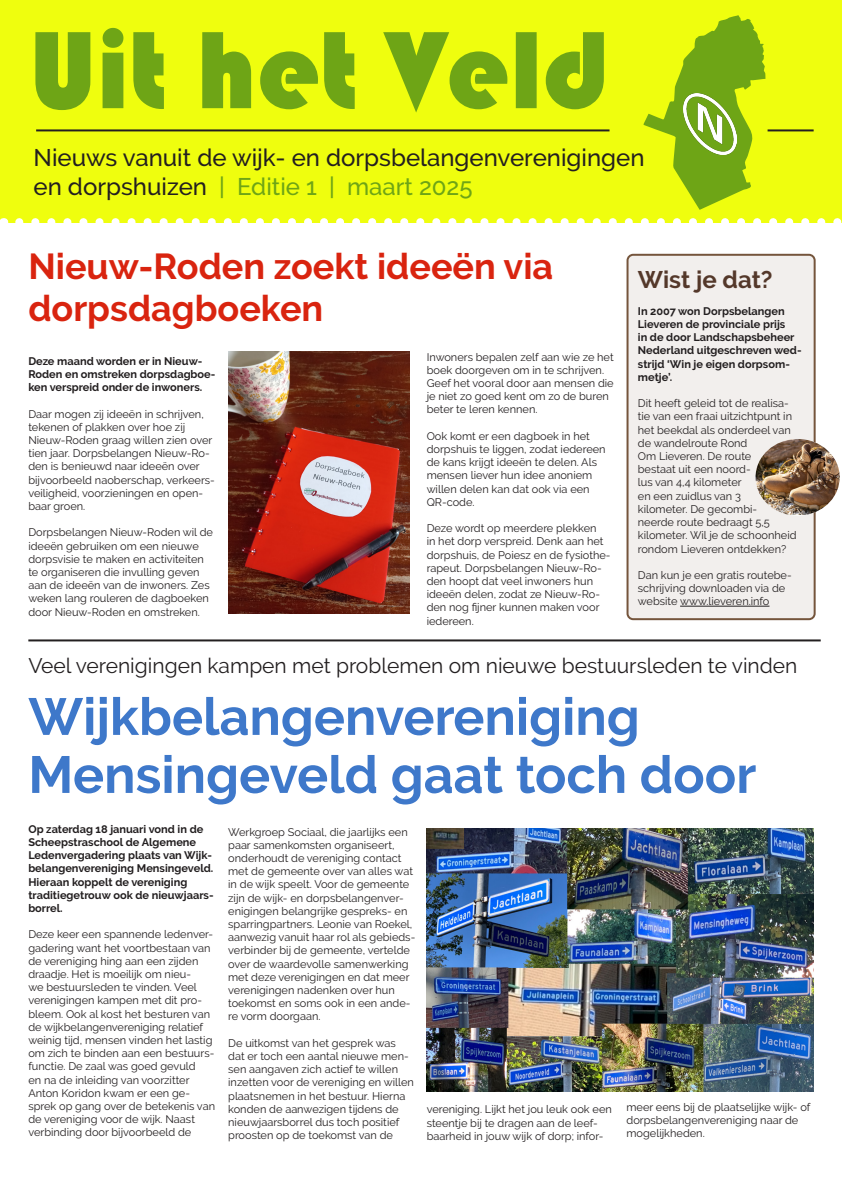
<style>
.page{position:relative;width:842px;height:1191px;background:#fff}
.page>*{position:absolute;margin:0;border:0;box-sizing:border-box;transform-origin:0 0}
.t1{font:700 52px/58px "Raleway";color:#3e78ca}
.t2{font:700 36px/42px "Raleway";color:#d9240f}
.t3{font:500 24px/28.8px "Raleway";color:#231f20}
.t4{font:700 24px "Raleway";color:#54382a}
.t5{font:21px "Raleway";color:#231f20}
.t6{font:11px/13.2px "Raleway";color:#231f20}
.t7{font:700 11px/13.2px "Raleway";color:#231f20}
.s1{color:#6ea516}
</style>
<div class="page">
<div style="left:627px;top:255px;width:188px;height:364px;background:#f2efed;border-radius:6px"></div>
<div style="left:626px;top:254px;width:190px;height:366px;border:2px solid #75553c;border-radius:6px"></div>
<div style="left:0;top:0;width:842px;height:222px;background:#effe0e"></div>
<hr style="left:36px;top:129px;width:573px;height:2px;background:#231f20">
<svg style="left:35px;top:28px;width:569px;height:84px"></svg>
<svg style="left:643px;top:15px;width:122px;height:195px"></svg>
<hr style="left:767px;top:129px;width:47px;height:2px;background:#231f20">
<img style="left:228px;top:351px;width:182px;height:263px">
<hr style="left:28px;top:639px;width:793px;height:2px;background:#231f20">
<hr style="left:680px;top:606px;width:89px;height:1px;background:#231f20">
<img style="left:427px;top:828px;width:387px;height:263px">
<img style="left:755px;top:439px;width:85px;height:76px">
<img style="left:683px;top:94px;width:53px;height:61px">
<svg style="left:19px;top:218px;width:823px;height:5px"></svg>
<p class="t3" style="left:34px;top:143px;width:612px">Nieuws vanuit de wijk- en dorpsbelangenverenigingen en dorpshuizen <span class="s1">| Editie 1 | maart 2025</span></p>
<p class="t2" style="left:28px;top:246px;width:526px">Nieuw-Roden zoekt ideeën via dorpsdagboeken</p>
<p class="t6" style="left:427px;top:350px;width:189px">Inwoners bepalen zelf aan wie ze het boek doorgeven om in te schrijven.<br>Geef het vooral door aan mensen die je niet zo goed kent om zo de buren beter te leren kennen.</p>
<p class="t6" style="left:427px;top:429px;width:180px">Ook komt er een dagboek in het dorpshuis te liggen, zodat iedereen de kans krijgt ideeën te delen. Als mensen liever hun idee anoniem willen delen kan dat ook via een<br>QR-code.</p>
<p class="t6" style="left:427px;top:522px;width:185px">Deze wordt op meerdere plekken<br>in het dorp verspreid. Denk aan het dorpshuis, de Poiesz en de fysiothe&shy;rapeut. Dorpsbelangen Nieuw-Ro&shy;den hoopt dat veel inwoners hun ideeën delen, zodat ze Nieuw-Ro&shy;den nog fijner kunnen maken voor iedereen.</p>
<p class="t7" style="left:28px;top:354px;width:189px">Deze maand worden er in Nieuw-<br>Roden en omstreken dorpsdagboe&shy;ken verspreid onder de inwoners.</p>
<p class="t6" style="left:28px;top:407px;width:188px">Daar mogen zij ideeën in schrijven, tekenen of plakken over hoe zij<br>Nieuw-Roden graag willen zien over tien jaar. Dorpsbelangen Nieuw-Ro&shy;den is benieuwd naar ideeën over bijvoorbeeld naoberschap, verkeers&shy;veiligheid, voorzieningen en open&shy;baar groen.</p>
<p class="t6" style="left:28px;top:526px;width:186px">Dorpsbelangen Nieuw-Roden wil de ideeën gebruiken om een nieuwe dorpsvisie te maken en activiteiten te organiseren die invulling geven aan de ideeën van de inwoners. Zes weken lang rouleren de dagboeken door Nieuw-Roden en omstreken.</p>
<p class="t4" style="left:638px;top:266px;width:136px">Wist je dat?</p>
<p class="t7" style="left:638px;top:304px;width:165px">In 2007 won Dorpsbelangen<br>Lieveren de provinciale prijs<br>in de door Landschapsbeheer<br>Nederland uitgeschreven wed&shy;strijd ‘Win je eigen dorpsom&shy;metje’.</p>
<p class="t6" style="left:638px;top:397px;width:160px">Dit heeft geleid tot de realisa&shy;tie van een fraai uitzichtpunt in het beekdal als onderdeel van de wandelroute Rond<br>Om Lieveren. De route<br>bestaat uit een noord-<br>lus van 4,4 kilometer<br>en een zuidlus van 3<br>kilometer. De gecombi-<br>neerde route bedraagt 5,5 kilometer. Wil je de schoonheid rondom Lieveren ontdekken?</p>
<p class="t6" style="left:638px;top:568px;width:155px">Dan kun je een gratis routebe&shy;schrijving downloaden via de website www.lieveren.info</p>
<p class="t5" style="left:28px;top:653px;width:771px">Veel verenigingen kampen met problemen om nieuwe bestuursleden te vinden</p>
<p class="t1" style="left:28px;top:688px;width:729px">Wijkbelangenvereniging<br>Mensingeveld gaat toch door</p>
<p class="t7" style="left:28px;top:822px;width:187px">Op zaterdag 18 januari vond in de<br>Scheepstraschool de Algemene<br>Ledenvergadering plaats van Wijk&shy;belangenvereniging Mensingeveld.<br>Hieraan koppelt de vereniging traditiegetrouw ook de nieuwjaars&shy;borrel.</p>
<p class="t6" style="left:28px;top:927px;width:188px">Deze keer een spannende ledenver&shy;gadering want het voortbestaan van de vereniging hing aan een zijden draadje. Het is moeilijk om nieu-<br>we bestuursleden te vinden. Veel verenigingen kampen met dit pro&shy;bleem. Ook al kost het besturen van de wijkbelangenvereniging relatief weinig tijd, mensen vinden het lastig om zich te binden aan een bestuurs&shy;functie. De zaal was goed gevuld<br>en na de inleiding van voorzitter Anton Koridon kwam er een ge&shy;sprek op gang over de betekenis van de vereniging voor de wijk. Naast verbinding door bijvoorbeeld de</p>
<p class="t6" style="left:228px;top:825px;width:189px">Werkgroep Sociaal, die jaarlijks een paar samenkomsten organiseert, onderhoudt de vereniging contact met de gemeente over van alles wat in de wijk speelt. Voor de gemeente zijn de wijk- en dorpsbelangenver&shy;enigingen belangrijke gespreks- en sparringpartners. Leonie van Roekel, aanwezig vanuit haar rol als gebieds&shy;verbinder bij de gemeente, vertelde over de waardevolle samenwerking met deze verenigingen en dat meer verenigingen nadenken over hun toekomst en soms ook in een ande&shy;re vorm doorgaan.</p>
<p class="t6" style="left:228px;top:1036px;width:187px">De uitkomst van het gesprek was dat er toch een aantal nieuwe men&shy;sen aangaven zich actief te willen inzetten voor de vereniging en willen plaatsnemen in het bestuur. Hierna konden de aanwezigen tijdens de nieuwjaarsborrel dus toch positief proosten op de toekomst van de</p>
<p class="t6" style="left:427px;top:1103px;width:187px">vereniging. Lijkt het jou leuk ook een steentje bij te dragen aan de leef&shy;baarheid in jouw wijk of dorp; infor-</p>
<p class="t6" style="left:626px;top:1100px;width:185px">meer eens bij de plaatselijke wijk- of dorpsbelangenvereniging naar de mogelijkheden.</p>
</div>
